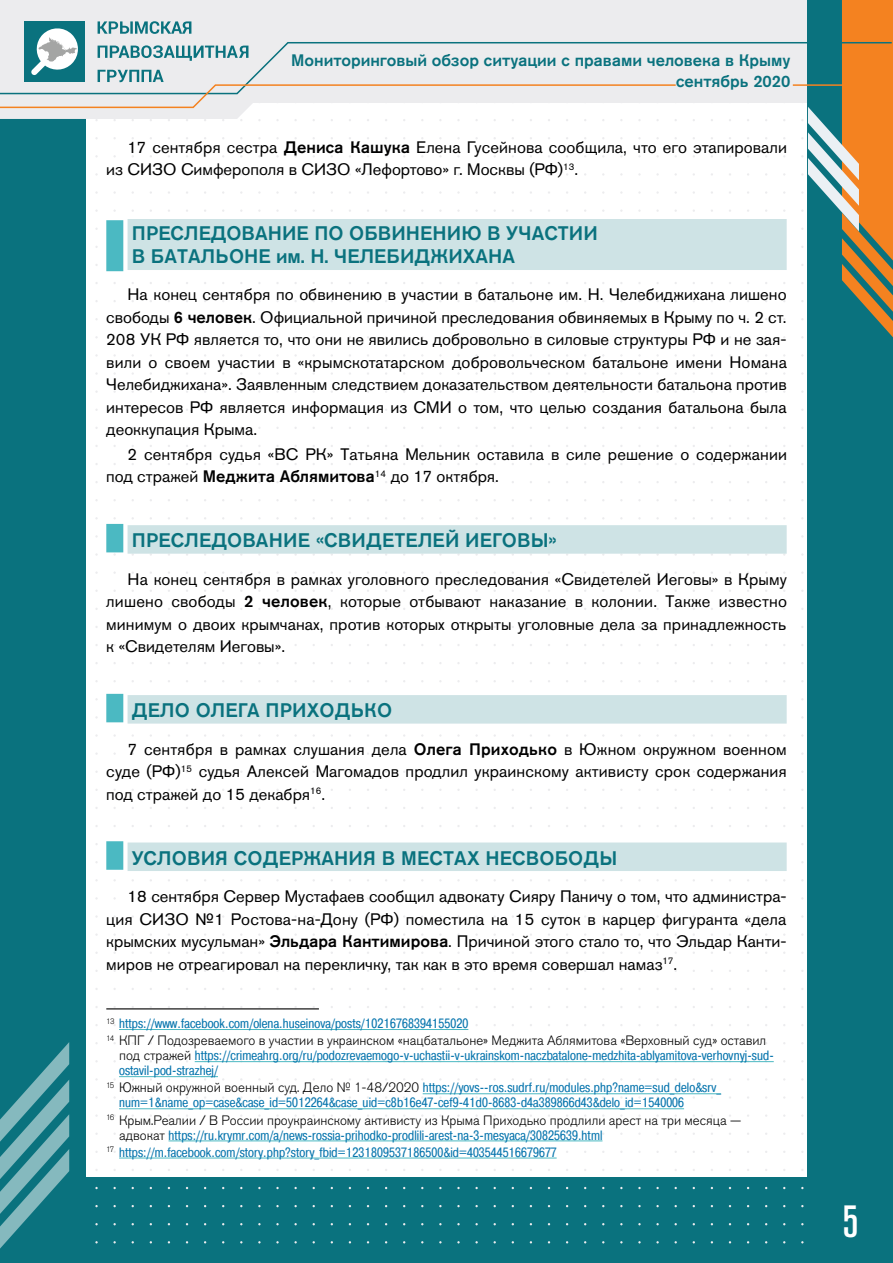
<style>
.page{position:relative;width:893px;height:1263px;background:#fff}
.page>*{position:absolute;margin:0;border:0;box-sizing:border-box;transform-origin:0 0}
.t1{font:500 condensed 45px "Akzidenz Grotesk Pro";color:#fff}
.t2{font:500 19.5px/22.5px "Akzidenz Grotesk Pro";letter-spacing:.01em;color:#0a727e}
.t3{font:16.5px/22.5px "Akzidenz Grotesk Pro";letter-spacing:.005em;color:#000;text-align:justify}
.t4{font:500 16.5px/20.7px "Akzidenz Grotesk Pro";color:#0a727e;text-align:right}
.t5{font:13.5px/15px "Pragmatica Cond C";letter-spacing:.01em;color:#0976ae}
.t6{font:300 13.5px "Akzidenz Grotesk Pro";color:#000}
.s1{font-weight:500}
.s2{font-family:"Akzidenz Grotesk Pro";font-weight:300;color:#000}
</style>
<div class="page">
<div style="left:0;top:1178px;width:893px;height:85px;background:#0a727e"></div>
<div style="left:0;top:0;width:85px;height:1263px;background:#0a727e"></div>
<svg style="left:0;top:0;width:808px;height:119px;fill:#ececee"></svg>
<div style="left:808px;top:0;width:85px;height:1263px;background:#0a727e"></div>
<svg style="left:842px;top:0;width:51px;height:338px"></svg>
<svg style="left:801px;top:101px;width:58px;height:130px"></svg>
<svg style="left:0;top:1042px;width:69px;height:206px"></svg>
<div style="left:24px;top:21px;width:61px;height:61px;background:#0a727e"></div>
<svg style="left:38px;top:28px;width:39px;height:13px"></svg>
<svg style="left:98px;top:21px;width:20px;height:13px"></svg>
<svg style="left:120px;top:21px;width:13px;height:13px"></svg>
<svg style="left:135px;top:21px;width:24px;height:13px"></svg>
<svg style="left:161px;top:21px;width:10px;height:13px"></svg>
<svg style="left:171px;top:21px;width:20px;height:13px"></svg>
<svg style="left:0;top:41px;width:893px;height:54px;background:#cdd4d0"></svg>
<svg style="left:0;top:83px;width:677px;height:26px"></svg>
<hr style="left:793px;top:84px;width:100px;height:2px;background:#f48220">
<div style="left:128px;top:219px;width:659px;height:51px;background:#cee3e5"></div>
<div style="left:106px;top:220px;width:17px;height:51px;background:#4bb9c2"></div>
<div style="left:128px;top:525px;width:659px;height:29px;background:#cee3e5"></div>
<div style="left:106px;top:524px;width:17px;height:28px;background:#4bb9c2"></div>
<div style="left:128px;top:695px;width:659px;height:29px;background:#cee3e5"></div>
<div style="left:106px;top:694px;width:17px;height:28px;background:#4bb9c2"></div>
<div style="left:128px;top:842px;width:659px;height:29px;background:#cee3e5"></div>
<div style="left:106px;top:841px;width:17px;height:29px;background:#4bb9c2"></div>
<hr style="left:106px;top:1008px;width:213px;height:1px;background:#000">
<hr style="left:119px;top:1029px;width:349px;height:1px;background:#4bb9c2">
<hr style="left:195px;top:1061px;width:579px;height:1px;background:#4bb9c2">
<hr style="left:119px;top:1076px;width:99px;height:1px;background:#4bb9c2">
<hr style="left:423px;top:1093px;width:298px;height:1px;background:#4bb9c2">
<hr style="left:119px;top:1108px;width:565px;height:1px;background:#4bb9c2">
<hr style="left:169px;top:1140px;width:433px;height:1px;background:#4bb9c2">
<hr style="left:119px;top:1158px;width:438px;height:1px;background:#4bb9c2">
<p class="t4" style="left:291px;top:49px;width:501px">Мониторинговый обзор ситуации с правами человека в Крыму сентябрь 2020</p>
<p class="t3" style="left:106px;top:136px;width:682px;text-indent:21px">17 сентября сестра <span class="s1">Дениса Кашука</span> Елена Гусейнова сообщила, что его этапировали из СИЗО Симферополя в СИЗО «Лефортово» г. Москвы (РФ)<sup>13</sup>.</p>
<p class="t2" style="left:132px;top:222px;width:467px">ПРЕСЛЕДОВАНИЕ ПО ОБВИНЕНИЮ В УЧАСТИИ<br>В БАТАЛЬОНЕ им. Н. ЧЕЛЕБИДЖИХАНА</p>
<p class="t3" style="left:106px;top:283px;width:682px;text-indent:21px">На конец сентября по обвинению в участии в батальоне им. Н. Челебиджихана лишено свободы <span class="s1">6 человек</span>. Официальной причиной преследования обвиняемых в Крыму по ч. 2 ст.<br>208 УК РФ является то, что они не явились добровольно в силовые структуры РФ и не зая&shy;вили о своем участии в «крымскотатарском добровольческом батальоне имени Номана Челебиджихана». Заявленным следствием доказательством деятельности батальона против интересов РФ является информация из СМИ о том, что целью создания батальона была деоккупация Крыма.</p>
<p class="t3" style="left:106px;top:443px;width:682px;text-indent:21px">2 сентября судья «ВС РК» Татьяна Мельник оставила в силе решение о содержании под стражей <span class="s1">Меджита Аблямитова</span><sup>14</sup> до 17 октября.</p>
<p class="t2" style="left:132px;top:529px;width:427px">ПРЕСЛЕДОВАНИЕ «СВИДЕТЕЛЕЙ ИЕГОВЫ»</p>
<p class="t3" style="left:106px;top:568px;width:682px;text-indent:21px">На конец сентября в рамках уголовного преследования «Свидетелей Иеговы» в Крыму лишено свободы <span class="s1">2 человек</span>, которые отбывают наказание в колонии. Также известно минимум о двоих крымчанах, против которых открыты уголовные дела за принадлежность к «Свидетелям Иеговы».</p>
<p class="t2" style="left:132px;top:699px;width:262px">ДЕЛО ОЛЕГА ПРИХОДЬКО</p>
<p class="t3" style="left:106px;top:737px;width:682px;text-indent:21px">7 сентября в рамках слушания дела <span class="s1">Олега Приходько</span> в Южном окружном военном суде (РФ)<sup>15</sup> судья Алексей Магомадов продлил украинскому активисту срок содержания под стражей до 15 декабря<sup>16</sup>.</p>
<p class="t2" style="left:132px;top:846px;width:487px">УСЛОВИЯ СОДЕРЖАНИЯ В МЕСТАХ НЕСВОБОДЫ</p>
<p class="t3" style="left:106px;top:885px;width:682px;text-indent:21px">18 сентября Сервер Мустафаев сообщил адвокату Сияру Паничу о том, что администра&shy;ция СИЗО №1 Ростова-на-Дону (РФ) поместила на 15 суток в карцер фигуранта «дела крымских мусульман» <span class="s1">Эльдара Кантимирова</span>. Причиной этого стало то, что Эльдар Канти&shy;миров не отреагировал на перекличку, так как в это время совершал намаз<sup>17</sup>.</p>
<p class="t5" style="left:106px;top:1016px;width:364px"><sup>13</sup> https://www.facebook.com/olena.huseinova/posts/10216768394155020</p>
<p class="t6" style="left:106px;top:1032px;width:661px"><sup>14</sup> КПГ / Подозреваемого в участии в украинском «нацбатальоне» Меджита Аблямитова «Верховный суд» оставил</p>
<p class="t5" style="left:119px;top:1048px;width:656px"><span class="s2">под стражей</span> https://crimeahrg.org/ru/podozrevaemogo-v-uchastii-v-ukrainskom-naczbatalone-medzhita-ablyamitova-verhovnyj-sud&shy;ostavil-pod-strazhej/</p>
<p class="t5" style="left:119px;top:1080px;width:603px;text-indent:-13px"><sup>15</sup> <span class="s2">Южный окружной военный суд. Дело № 1-48/2020</span> https://yovs--ros.sudrf.ru/modules.php?name=sud_delo&amp;srv_ num=1&amp;name_op=case&amp;case_id=5012264&amp;case_uid=c8b16e47-cef9-41d0-8683-d4a389866d43&amp;delo_id=1540006</p>
<p class="t6" style="left:106px;top:1111px;width:637px"><sup>16</sup> Крым.Реалии / В России проукраинскому активисту из Крыма Приходько продлили арест на три месяца —</p>
<p class="t5" style="left:106px;top:1126px;width:498px;line-height:17.1px;text-indent:13px"><span class="s2">адвокат</span> https://ru.krymr.com/a/news-rossia-prihodko-prodlili-arest-na-3-mesyaca/30825639.html<br><sup>17</sup> https://m.facebook.com/story.php?story_fbid=1231809537186500&amp;id=403544516679677</p>
<h1 class="t1" style="left:842px;top:1192px;width:17px">5</h1>
</div>
